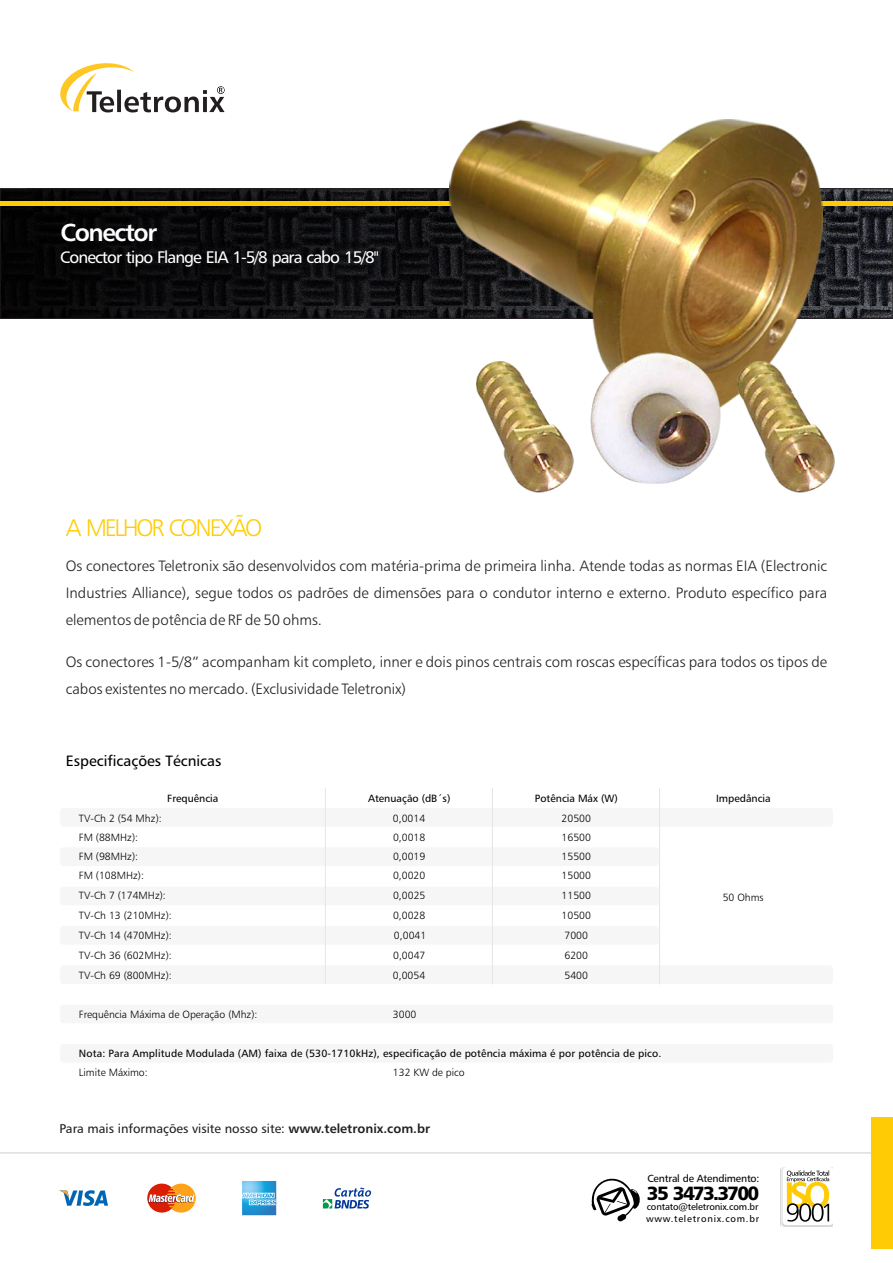
<style>
.page{position:relative;width:893px;height:1263px;background:#fff}
.page>*{position:absolute;margin:0;border:0;box-sizing:border-box;transform-origin:0 0}
.t1{font:24.6px "Humanist 777 BT Bold B";letter-spacing:-.06em;color:#fff}
.t2{font:24px "Humanist 777 BT Light B";letter-spacing:-.095em;color:#fc0}
.t3{font:19.2px "Humanist 777 BT Black B";letter-spacing:-.09em;color:#000}
.t4{font:16.8px "Humanist 777 BT Roman B";letter-spacing:-.055em;color:#fff}
.t5{font:15px/27px "Humanist 777 BT Light B";color:#231f20;text-align:justify}
.t6{font:15px "Humanist 777 BT Roman B";color:#000}
.t7{font:12.75px "Humanist 777 BT Roman B";color:#231f20}
.t8{font:10.5px/20px "Humanist 777 BT Light B";color:#000}
.t9{font:10.5px "Humanist 777 BT Roman B";letter-spacing:.01em;color:#000}
.t10{font:10.35px "Humanist 777 BT Roman B";letter-spacing:-.015em;color:#000}
.t11{font:9.45px/11.4px "Humanist 777 BT Roman B";letter-spacing:-.015em;color:#000}
.s1{font-family:"Humanist 777 BT Bold B"}
</style>
<div class="page">
<svg style="left:2px;top:190px;width:889px;height:127px;fill:#0b0b0d"></svg>
<div style="left:0;top:188px;width:893px;height:131px;border:1px solid #231f20"></div>
<div style="left:0;top:201px;width:893px;height:5px;background:#ffcb04"></div>
<svg style="left:60px;top:63px;width:165px;height:49px"></svg>
<img style="left:449px;top:119px;width:374px;height:300px">
<img style="left:591px;top:353px;width:129px;height:130px">
<img style="left:476px;top:362px;width:97px;height:130px">
<img style="left:738px;top:362px;width:97px;height:130px">
<div style="left:59px;top:807px;width:775px;height:21px;background:#f6f6f7;border:1px solid #fff;border-radius:4px"></div>
<div style="left:59px;top:846px;width:601px;height:21px;background:#f6f6f7;border:1px solid #fff;border-radius:4px"></div>
<div style="left:59px;top:886px;width:601px;height:20px;background:#f6f6f7;border:1px solid #fff;border-radius:4px"></div>
<div style="left:59px;top:925px;width:601px;height:21px;background:#f6f6f7;border:1px solid #fff;border-radius:4px"></div>
<div style="left:59px;top:964px;width:775px;height:21px;background:#f6f6f7;border:1px solid #fff;border-radius:4px"></div>
<div style="left:59px;top:1004px;width:775px;height:20px;background:#f6f6f7;border:1px solid #fff;border-radius:4px"></div>
<div style="left:59px;top:1043px;width:775px;height:21px;background:#f6f6f7;border:1px solid #fff;border-radius:4px"></div>
<hr style="left:325px;top:788px;width:1px;height:196px;background:#e6e6e6">
<hr style="left:492px;top:788px;width:1px;height:196px;background:#e6e6e6">
<hr style="left:659px;top:788px;width:1px;height:196px;background:#e6e6e6">
<hr style="left:0;top:1152px;width:893px;height:1px;background:#ccc">
<svg style="left:148px;top:1183px;width:48px;height:29px"></svg>
<svg style="left:60px;top:1190px;width:48px;height:16px"></svg>
<svg style="left:242px;top:1181px;width:34px;height:34px"></svg>
<svg style="left:323px;top:1187px;width:48px;height:21px"></svg>
<div style="left:872px;top:1117px;width:21px;height:132px;background:#ffcb04"></div>
<div style="left:781px;top:1167px;width:52px;height:60px;background:#dbdadb"></div>
<div style="left:782px;top:1167px;width:51px;height:58px;background:#fff;border-radius:4px"></div>
<svg style="left:787px;top:1170px;width:42px;height:52px"></svg>
<svg style="left:591px;top:1178px;width:49px;height:44px"></svg>
<h1 class="t1" style="left:60px;top:223px;width:98px">Conector</h1>
<p class="t4" style="left:60px;top:250px;width:320px">Conector tipo Flange EIA 1-5/8 para cabo 15/8"</p>
<h2 class="t2" style="left:66px;top:518px;width:198px">A MELHOR CONEXÃO</h2>
<p class="t5" style="left:66px;top:554px;width:763px">Os conectores Teletronix são desenvolvidos com matéria-prima de primeira linha. Atende todas as normas EIA (Electronic Industries Alliance), segue todos os padrões de dimensões para o condutor interno e externo. Produto específico para elementos de potência de RF de 50 ohms.</p>
<p class="t5" style="left:66px;top:649px;width:763px">Os conectores 1-5/8” acompanham kit completo, inner e dois pinos centrais com roscas específicas para todos os tipos de cabos existentes no mercado. (Exclusividade Teletronix)</p>
<p class="t6" style="left:66px;top:755px;width:157px">Especificações Técnicas</p>
<p class="t9" style="left:167px;top:794px;width:53px">Frequência</p>
<p class="t9" style="left:716px;top:794px;width:56px">Impedância</p>
<p class="t8" style="left:393px;top:809px;width:34px">0,0014</p>
<p class="t9" style="left:368px;top:794px;width:84px">Atenuação (dB´s)</p>
<p class="t9" style="left:535px;top:794px;width:85px">Potência Máx (W)</p>
<p class="t8" style="left:79px;top:809px;width:84px">TV-Ch 2 (54 Mhz):</p>
<p class="t8" style="left:562px;top:809px;width:31px">20500<br>16500<br>15500<br>15000<br>11500<br>10500<br>7000<br>6200<br>5400</p>
<p class="t8" style="left:79px;top:828px;width:61px">FM (88MHz):</p>
<p class="t8" style="left:393px;top:828px;width:34px">0,0018</p>
<p class="t8" style="left:79px;top:847px;width:61px">FM (98MHz):</p>
<p class="t8" style="left:393px;top:847px;width:34px">0,0019</p>
<p class="t8" style="left:79px;top:867px;width:67px">FM (108MHz):</p>
<p class="t8" style="left:393px;top:867px;width:35px;text-align:justify">0,0020<br>0,0025<br>0,0028<br>0,0041<br>0,0047<br>0,0054</p>
<p class="t8" style="left:79px;top:886px;width:94px">TV-Ch 7 (174MHz):<br>TV-Ch 13 (210MHz):<br>TV-Ch 14 (470MHz):<br>TV-Ch 36 (602MHz):<br>TV-Ch 69 (800MHz):</p>
<p class="t8" style="left:79px;top:1006px;width:180px">Frequência Máxima de Operação (Mhz):</p>
<p class="t8" style="left:723px;top:888px;width:43px">50 Ohms</p>
<p class="t8" style="left:393px;top:1006px;width:25px">3000</p>
<p class="t9" style="left:79px;top:1049px;width:584px">Nota: Para Amplitude Modulada (AM) faixa de (530-1710kHz), especificação de potência máxima é por potência de pico.</p>
<p class="t8" style="left:79px;top:1063px;width:70px">Limite Máximo:</p>
<p class="t8" style="left:393px;top:1063px;width:73px">132 KW de pico</p>
<p class="t7" style="left:60px;top:1124px;width:372px">Para mais informações visite nosso site: <span class="s1">www.teletronix.com.br</span></p>
<p class="t10" style="left:647px;top:1174px;width:114px">Central de Atendimento:</p>
<p class="t3" style="left:647px;top:1185px;width:114px">35 3473.3700</p>
<p class="t11" style="left:646px;top:1202px;width:115px">contato@teletronix.com.br www.teletronix.com.br</p>
</div>
